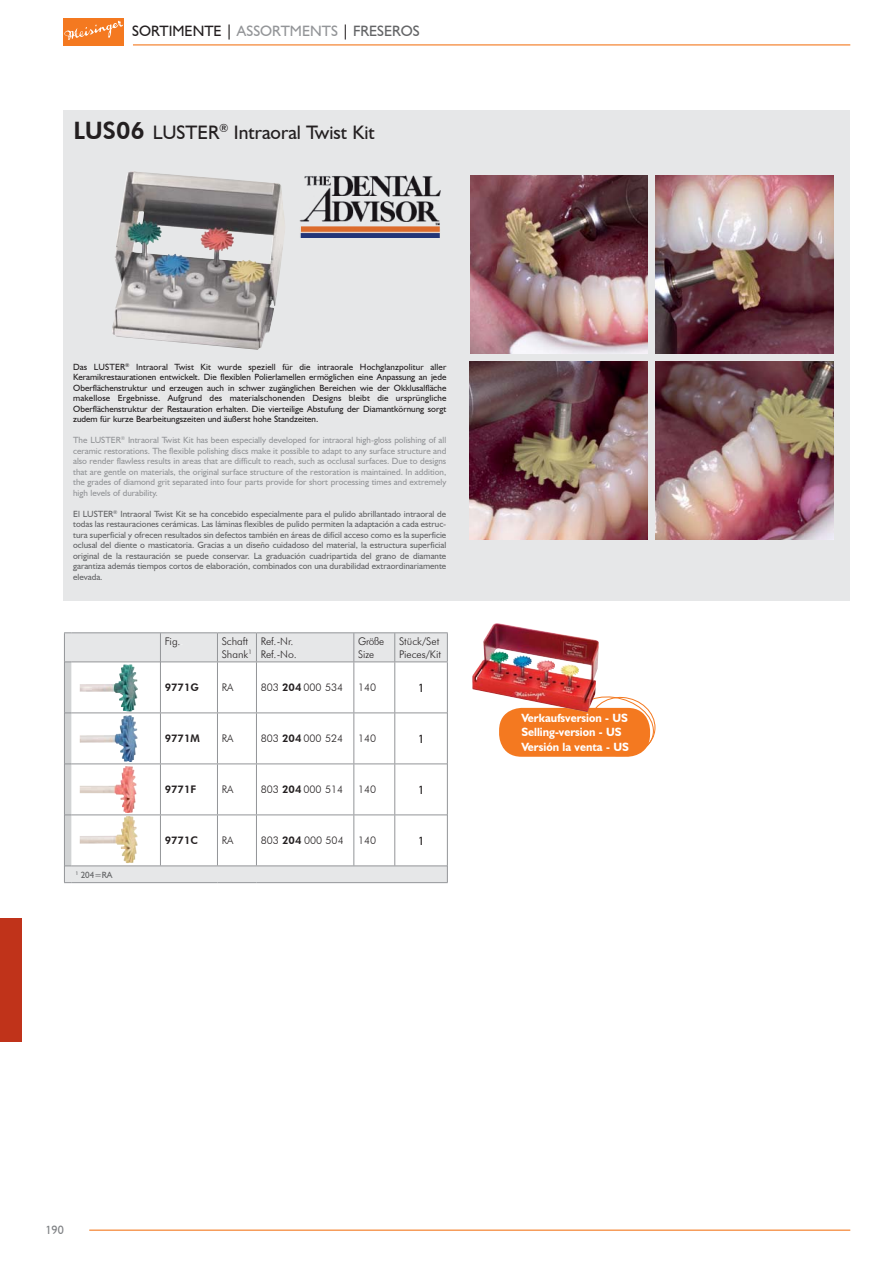
<style>
.page{position:relative;width:893px;height:1263px;background:#fff}
.page>*{position:absolute;margin:0;border:0;box-sizing:border-box;transform-origin:0 0}
.t1{font:19.5px "Humanist 521 BT";color:#231f20}
.t2{font:15px "Humanist 521 BT";color:#231f20}
.t3{font:700 12px/14.2px "Humanist 521 BT";color:#fff;scale:.95 1}
.t4{font:12px "Humanist 521 BT";color:#231f20}
.t5{font:12px "Humanist 521 BT";color:#808285}
.t6{font:300 10.5px/12.6px "Futura BT";color:#231f20}
.t7{font:800 10.5px "Futura BT";color:#231f20}
.t8{font:300 10.5px/12.6px "Futura BT";letter-spacing:-.03em;color:#231f20;scale:.96 1}
.t9{font:9px/10.5px "Humanist 521 BT";color:#636466;text-align:justify}
.t10{font:9px/10.5px "Humanist 521 BT";color:#231f20;text-align:justify}
.t11{font:9px/10.5px "Humanist 521 BT";color:#939598;text-align:justify}
.s1{color:#939598}
.s2{color:#636466}
.s3{font-family:"Futura BT";font-weight:800;font-size:24px}
.s4{color:#fff}
.s5{font-weight:800}
</style>
<div class="page">
<hr style="left:133px;top:44px;width:717px;height:1px;background:#f47920">
<hr style="left:89px;top:1230px;width:761px;height:1px;background:#f47920">
<div style="left:64px;top:18px;width:60px;height:27px;background:#f47920"></div>
<svg style="left:64px;top:20px;width:59px;height:20px"></svg>
<div style="left:0;top:918px;width:21px;height:124px;background:#c0331a"></div>
<div style="left:64px;top:111px;width:786px;height:490px;background:#e6e7e8"></div>
<img style="left:112px;top:171px;width:173px;height:179px">
<svg style="left:71px;top:633px;width:376px;height:249px"></svg>
<hr style="left:256px;top:662px;width:1px;height:51px;background:#939598">
<hr style="left:353px;top:662px;width:1px;height:51px;background:#939598">
<hr style="left:394px;top:662px;width:1px;height:51px;background:#939598">
<hr style="left:447px;top:662px;width:1px;height:51px;background:#939598">
<hr style="left:71px;top:713px;width:90px;height:1px;background:#939598">
<hr style="left:256px;top:713px;width:1px;height:51px;background:#939598">
<hr style="left:353px;top:713px;width:1px;height:51px;background:#939598">
<hr style="left:394px;top:713px;width:1px;height:51px;background:#939598">
<hr style="left:447px;top:713px;width:1px;height:51px;background:#939598">
<hr style="left:71px;top:764px;width:90px;height:1px;background:#939598">
<hr style="left:256px;top:764px;width:1px;height:51px;background:#939598">
<hr style="left:353px;top:764px;width:1px;height:51px;background:#939598">
<hr style="left:394px;top:764px;width:1px;height:51px;background:#939598">
<hr style="left:447px;top:764px;width:1px;height:51px;background:#939598">
<hr style="left:256px;top:815px;width:1px;height:51px;background:#939598">
<hr style="left:353px;top:815px;width:1px;height:51px;background:#939598">
<hr style="left:394px;top:815px;width:1px;height:51px;background:#939598">
<hr style="left:447px;top:815px;width:1px;height:51px;background:#939598">
<hr style="left:71px;top:815px;width:90px;height:1px;background:#939598">
<hr style="left:71px;top:866px;width:90px;height:1px;background:#939598">
<svg style="left:447px;top:866px;width:1px;height:16px"></svg>
<hr style="left:71px;top:882px;width:146px;height:1px;background:#939598">
<hr style="left:217px;top:882px;width:39px;height:1px;background:#939598">
<hr style="left:256px;top:882px;width:192px;height:1px;background:#939598">
<hr style="left:71px;top:632px;width:146px;height:1px;background:#939598">
<hr style="left:217px;top:632px;width:39px;height:1px;background:#939598">
<hr style="left:256px;top:632px;width:192px;height:1px;background:#939598">
<svg style="left:447px;top:633px;width:1px;height:29px"></svg>
<hr style="left:71px;top:662px;width:89px;height:1px;background:#939598">
<hr style="left:217px;top:662px;width:39px;height:1px;background:#939598">
<hr style="left:256px;top:662px;width:192px;height:1px;background:#939598">
<hr style="left:217px;top:713px;width:39px;height:1px;background:#939598">
<hr style="left:256px;top:713px;width:191px;height:1px;background:#939598">
<hr style="left:217px;top:764px;width:39px;height:1px;background:#939598">
<hr style="left:256px;top:764px;width:191px;height:1px;background:#939598">
<hr style="left:217px;top:815px;width:39px;height:1px;background:#939598">
<hr style="left:256px;top:815px;width:191px;height:1px;background:#939598">
<hr style="left:161px;top:866px;width:56px;height:1px;background:#939598">
<hr style="left:217px;top:866px;width:39px;height:1px;background:#939598">
<hr style="left:256px;top:866px;width:191px;height:1px;background:#939598">
<svg style="left:256px;top:633px;width:1px;height:29px"></svg>
<svg style="left:353px;top:633px;width:1px;height:29px"></svg>
<svg style="left:394px;top:633px;width:1px;height:29px"></svg>
<svg style="left:160px;top:633px;width:58px;height:233px"></svg>
<hr style="left:160px;top:662px;width:1px;height:51px;background:#939598">
<hr style="left:160px;top:713px;width:1px;height:51px;background:#939598">
<hr style="left:160px;top:764px;width:1px;height:51px;background:#939598">
<hr style="left:160px;top:815px;width:1px;height:51px;background:#939598">
<svg style="left:64px;top:632px;width:7px;height:251px"></svg>
<img style="left:80px;top:664px;width:58px;height:48px">
<img style="left:80px;top:715px;width:58px;height:47px">
<img style="left:80px;top:766px;width:57px;height:47px">
<img style="left:80px;top:816px;width:58px;height:47px">
<img style="left:470px;top:176px;width:178px;height:177px">
<img style="left:656px;top:362px;width:177px;height:177px">
<img style="left:470px;top:362px;width:177px;height:177px">
<img style="left:656px;top:176px;width:177px;height:177px">
<img style="left:300px;top:175px;width:141px;height:63px">
<div style="left:499px;top:708px;width:151px;height:49px;background:#f47920;border-radius:22px"></div>
<svg style="left:573px;top:694px;width:83px;height:63px"></svg>
<img style="left:472px;top:623px;width:68px;height:80px">
<h2 class="t2" style="left:132px;top:21px;width:289px">SORTIMENTE | <span class="s1">ASSORTMENTS</span> | <span class="s2">FRESEROS</span></h2>
<h1 class="t1" style="left:74px;top:120px;width:303px"><span class="s3">LUS06</span> LUSTER<sup>®</sup> Intraoral Twist Kit</h1>
<p class="t10" style="left:73px;top:361px;width:375px">Das LUSTER<sup>®</sup> Intraoral Twist Kit wurde speziell für die intraorale Hochglanzpolitur aller Keramikrestaurationen entwickelt. Die flexiblen Polierlamellen ermöglichen eine Anpassung an jede Oberflächenstruktur und erzeugen auch in schwer zugänglichen Bereichen wie der Okklusalfläche makellose Ergebnisse. Aufgrund des materialschonenden Designs bleibt die ursprüngliche Oberflächenstruktur der Restauration erhalten. Die vierteilige Abstufung der Diamantkörnung sorgt zudem für kurze Bearbeitungszeiten und äußerst hohe Standzeiten.</p>
<p class="t11" style="left:73px;top:435px;width:375px">The LUSTER<sup>®</sup> Intraoral Twist Kit has been especially developed for intraoral high-gloss polishing of all ceramic restorations. The flexible polishing discs make it possible to adapt to any surface structure and also render flawless results in areas that are difficult to reach, such as occlusal surfaces. Due to designs that are gentle on materials, the original surface structure of the restoration is maintained. In addition, the grades of diamond grit separated into four parts provide for short processing times and extremely high levels of durability.</p>
<p class="t9" style="left:73px;top:508px;width:375px">El LUSTER<sup>®</sup> Intraoral Twist Kit se ha concebido especialmente para el pulido abrillantado intraoral de todas las restauraciones cerámicas. Las láminas flexibles de pulido permiten la adaptación a cada estruc&shy;tura superficial y ofrecen resultados sin defectos también en áreas de difícil acceso como es la superficie oclusal del diente o masticatoria. Gracias a un diseño cuidadoso del material, la estructura superficial original de la restauración se puede conservar. La graduación cuadripartida del grano de diamante garantiza además tiempos cortos de elaboración, combinados con una durabilidad extraordinariamente elevada.</p>
<p class="t6" style="left:165px;top:635px;width:20px">Fig.<span class="s4">.</span></p>
<p class="t6" style="left:222px;top:635px;width:32px">Schaft<br>Shank<sup>1</sup></p>
<p class="t6" style="left:261px;top:635px;width:38px">Ref.-Nr.<br>Ref.-No.</p>
<p class="t8" style="left:358px;top:635px;width:29px">Größe<br>Size</p>
<p class="t6" style="left:399px;top:635px;width:43px">Stück/Set<br>Pieces/Kit</p>
<p class="t7" style="left:165px;top:681px;width:36px">9771G</p>
<p class="t6" style="left:222px;top:681px;width:13px">RA</p>
<p class="t6" style="left:261px;top:681px;width:84px">803 <span class="s5">204</span> 000 534</p>
<p class="t6" style="left:358px;top:681px;width:20px">140</p>
<h3 class="t4" style="left:418px;top:680px;width:8px">1</h3>
<p class="t7" style="left:165px;top:732px;width:37px">9771M</p>
<p class="t6" style="left:222px;top:732px;width:13px">RA</p>
<p class="t6" style="left:261px;top:732px;width:84px">803 <span class="s5">204</span> 000 524</p>
<p class="t6" style="left:358px;top:732px;width:20px">140</p>
<h3 class="t4" style="left:418px;top:731px;width:8px">1</h3>
<p class="t7" style="left:165px;top:783px;width:33px">9771F</p>
<p class="t6" style="left:222px;top:783px;width:13px">RA</p>
<p class="t6" style="left:261px;top:783px;width:84px">803 <span class="s5">204</span> 000 514</p>
<p class="t6" style="left:358px;top:783px;width:20px">140</p>
<h3 class="t4" style="left:418px;top:782px;width:8px">1</h3>
<p class="t9" style="left:76px;top:869px;width:38px"><sup>1</sup> 204=RA</p>
<p class="t7" style="left:165px;top:834px;width:35px">9771C</p>
<p class="t6" style="left:222px;top:834px;width:13px">RA</p>
<p class="t6" style="left:261px;top:834px;width:85px">803 <span class="s5">204</span> 000 504</p>
<p class="t6" style="left:358px;top:834px;width:20px">140</p>
<h3 class="t4" style="left:418px;top:833px;width:8px">1</h3>
<h3 class="t3" style="left:521px;top:711px;width:115px">Verkaufsversion - US<br>Selling-version - US<br>Versión la venta - US</h3>
<h3 class="t5" style="left:45px;top:1223px;width:20px">190</h3>
</div>
